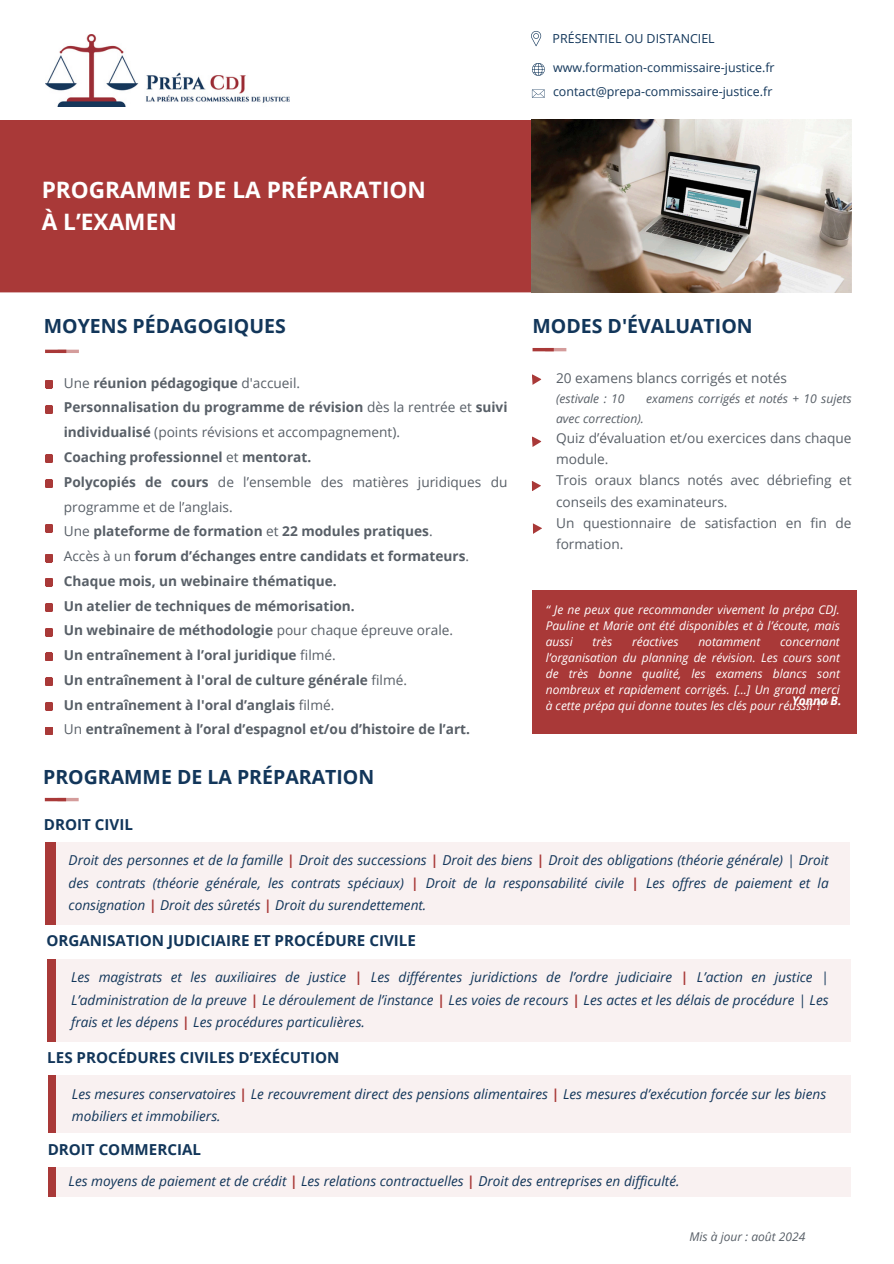
<style>
.page{position:relative;width:894px;height:1264px;background:#fff}
.page>*{position:absolute;margin:0;border:0;box-sizing:border-box;transform-origin:0 0}
.t1{font:700 22.65px/31.5px "Open Sans";color:#fff}
.t2{font:700 19.5px "Open Sans";color:#12365a}
.t3{font:700 15.15px "Open Sans";color:#12365a}
.t4{font:italic 13.65px/22.5px "Open Sans";color:#12365a;text-align:justify}
.t5{font:700 13.65px/24.8px "Open Sans";color:#585f67}
.t6{font:13.65px/21.3px "Open Sans";color:#585f67}
.t7{font:12.45px "Open Sans";color:#12365a}
.t8{font:italic 12.15px "Open Sans";color:#585f67}
.t9{font:italic 12px/16px "Open Sans";color:#fff;text-align:justify}
.t10{font:italic 12px "Open Sans";color:#585f67}
.t11{font:italic 700 12px "Open Sans";color:#fff}
.s1{font-weight:400}
.s2{font-weight:700;color:#a93938}
</style>
<div class="page">
<div style="left:0;top:120px;width:531px;height:172px;background:#a93938"></div>
<svg style="left:66px;top:349px;width:13px;height:4px"></svg>
<svg style="left:45px;top:349px;width:21px;height:4px"></svg>
<hr style="left:545px;top:348px;width:21px;height:3px;background:#a93938">
<hr style="left:532px;top:348px;width:21px;height:3px;background:#a93938">
<hr style="left:57px;top:798px;width:22px;height:3px;background:#a93938">
<hr style="left:45px;top:798px;width:21px;height:3px;background:#a93938">
<div style="left:48px;top:1167px;width:802px;height:29px;background:#f9f1f1"></div>
<div style="left:48px;top:1167px;width:8px;height:29px;background:#a93938"></div>
<div style="left:46px;top:841px;width:804px;height:83px;background:#f9f1f1"></div>
<div style="left:45px;top:841px;width:11px;height:83px;background:#a93938"></div>
<div style="left:48px;top:958px;width:802px;height:83px;background:#f9f1f1"></div>
<div style="left:48px;top:958px;width:8px;height:83px;background:#a93938"></div>
<div style="left:49px;top:1075px;width:801px;height:58px;background:#f9f1f1"></div>
<div style="left:48px;top:1075px;width:8px;height:58px;background:#a93938"></div>
<svg style="left:532px;top:374px;width:9px;height:11px"></svg>
<svg style="left:532px;top:436px;width:9px;height:11px"></svg>
<svg style="left:531px;top:481px;width:10px;height:10px"></svg>
<svg style="left:531px;top:31px;width:10px;height:15px"></svg>
<svg style="left:532px;top:63px;width:12px;height:12px"></svg>
<svg style="left:531px;top:89px;width:13px;height:8px"></svg>
<img style="left:531px;top:120px;width:320px;height:172px">
<img style="left:45px;top:34px;width:245px;height:72px">
<svg style="left:532px;top:523px;width:10px;height:11px"></svg>
<svg style="left:45px;top:380px;width:8px;height:8px"></svg>
<svg style="left:45px;top:480px;width:8px;height:7px"></svg>
<svg style="left:45px;top:524px;width:8px;height:8px"></svg>
<svg style="left:45px;top:455px;width:8px;height:7px"></svg>
<svg style="left:45px;top:406px;width:8px;height:7px"></svg>
<svg style="left:45px;top:603px;width:8px;height:8px"></svg>
<svg style="left:45px;top:653px;width:8px;height:7px"></svg>
<svg style="left:45px;top:702px;width:8px;height:8px"></svg>
<svg style="left:45px;top:554px;width:8px;height:8px"></svg>
<svg style="left:45px;top:628px;width:8px;height:8px"></svg>
<svg style="left:45px;top:678px;width:8px;height:7px"></svg>
<svg style="left:45px;top:578px;width:8px;height:8px"></svg>
<div style="left:532px;top:590px;width:324px;height:143px;background:#a93938"></div>
<svg style="left:45px;top:727px;width:8px;height:7px"></svg>
<p class="t1" style="left:42px;top:174px;width:385px">PROGRAMME DE LA PRÉPARATION<br>À L’EXAMEN</p>
<p class="t7" style="left:552px;top:29px;width:164px">PRÉSENTIEL OU DISTANCIEL</p>
<p class="t7" style="left:553px;top:59px;width:223px">www.formation-commissaire-justice.fr</p>
<p class="t7" style="left:553px;top:83px;width:221px">contact@prepa-commissaire-justice.fr</p>
<h4 class="t2" style="left:44px;top:312px;width:243px">MOYENS PÉDAGOGIQUES</h4>
<p class="t5" style="left:64px;top:370px;width:445px"><span class="s1">Une</span> réunion pédagogique <span class="s1">d'accueil.<br></span>Personnalisation du programme de révision <span class="s1">dès la rentrée et</span> suivi individualisé <span class="s1">(points révisions et accompagnement).<br></span>Coaching professionnel <span class="s1">et</span> mentorat.<br>Polycopiés de cours <span class="s1">de l’ensemble des matières juridiques du programme et de l’anglais.<br>Une</span> plateforme de formation <span class="s1">et</span> 22 modules pratiques<span class="s1">.<br>Accès à un</span> forum d’échanges entre candidats et formateurs<span class="s1">.<br></span>Chaque mois, un webinaire thématique.<br>Un atelier de techniques de mémorisation.<br>Un webinaire de méthodologie <span class="s1">pour chaque épreuve orale.<br></span>Un entraînement à l’oral juridique <span class="s1">filmé.<br></span>Un entraînement à l'oral de culture générale <span class="s1">filmé.<br></span>Un entraînement à l'oral d’anglais <span class="s1">filmé.</span></p>
<p class="t5" style="left:64px;top:716px;width:407px"><span class="s1">Un</span> entraînement à l’oral d’espagnol et/ou d’histoire de l’art.</p>
<p class="t2" style="left:43px;top:763px;width:332px">PROGRAMME DE LA PRÉPARATION</p>
<p class="t3" style="left:44px;top:813px;width:90px">DROIT CIVIL</p>
<h6 class="t2" style="left:532px;top:312px;width:221px">MODES D'ÉVALUATION</h6>
<h2 class="t6" style="left:556px;top:367px;width:232px">20 examens blancs corrigés et notés</h2>
<h2 class="t8" style="left:556px;top:390px;width:70px">(estivale : 10</h2>
<h2 class="t8" style="left:646px;top:390px;width:207px">examens corrigés et notés + 10 sujets</h2>
<h2 class="t8" style="left:556px;top:409px;width:89px">avec correction).</h2>
<h2 class="t6" style="left:556px;top:427px;width:297px">Quiz d’évaluation et/ou exercices dans chaque module.<br>Trois oraux blancs notés avec débriefing et conseils des examinateurs.</h2>
<p class="t6" style="left:556px;top:512px;width:297px">Un questionnaire de satisfaction en fin de formation.</p>
<p class="t9" style="left:545px;top:601px;width:295px">“ Je ne peux que recommander vivement la prépa CDJ.<br>Pauline et Marie ont été disponibles et à l’écoute, mais aussi</p>
<p class="t9" style="left:592px;top:633px;width:21px">très</p>
<p class="t9" style="left:632px;top:633px;width:48px">réactives</p>
<p class="t9" style="left:698px;top:633px;width:63px">notamment</p>
<p class="t9" style="left:545px;top:633px;width:295px;text-indent:234px">concernant l’organisation du planning de révision. Les cours sont de très bonne qualité, les examens blancs sont nombreux et rapidement corrigés. [...] Un grand merci à cette prépa qui donne toutes les clés pour réussir ! ”</p>
<p class="t11" style="left:791px;top:692px;width:51px">Yonna B.</p>
<p class="t4" style="left:69px;top:848px;width:761px">Droit des personnes et de la famille <span class="s2">|</span> Droit des successions <span class="s2">|</span> Droit des biens <span class="s2">|</span> Droit des obligations (théorie générale) | Droit des contrats (théorie générale, les contrats spéciaux) <span class="s2">|</span> Droit de la responsabilité civile <span class="s2">|</span> Les offres de paiement et la consignation <span class="s2">|</span> Droit des sûretés <span class="s2">|</span> Droit du surendettement.</p>
<p class="t3" style="left:46px;top:930px;width:371px">ORGANISATION JUDICIAIRE ET PROCÉDURE CIVILE</p>
<p class="t4" style="left:71px;top:965px;width:758px">Les magistrats et les auxiliaires de justice <span class="s2">|</span> Les différentes juridictions de l’ordre judiciaire <span class="s2">|</span> L’action en justice | L’administration de la preuve <span class="s2">|</span> Le déroulement de l’instance <span class="s2">|</span> Les voies de recours <span class="s2">|</span> Les actes et les délais de procédure | Les frais et les dépens <span class="s2">|</span> Les procédures particulières.</p>
<p class="t3" style="left:47px;top:1047px;width:293px">LES PROCÉDURES CIVILES D’EXÉCUTION</p>
<h1 class="t4" style="left:72px;top:1082px;width:755px">Les mesures conservatoires <span class="s2">|</span> Le recouvrement direct des pensions alimentaires <span class="s2">|</span> Les mesures d’exécution forcée sur les biens mobiliers et immobiliers.</h1>
<h5 class="t3" style="left:48px;top:1139px;width:155px">DROIT COMMERCIAL</h5>
<p class="t4" style="left:69px;top:1169px;width:612px">Les moyens de paiement et de crédit <span class="s2">|</span> Les relations contractuelles <span class="s2">|</span> Droit des entreprises en difficulté.</p>
<h4 class="t10" style="left:689px;top:1227px;width:117px">Mis à jour : août 2024</h4>
</div>
